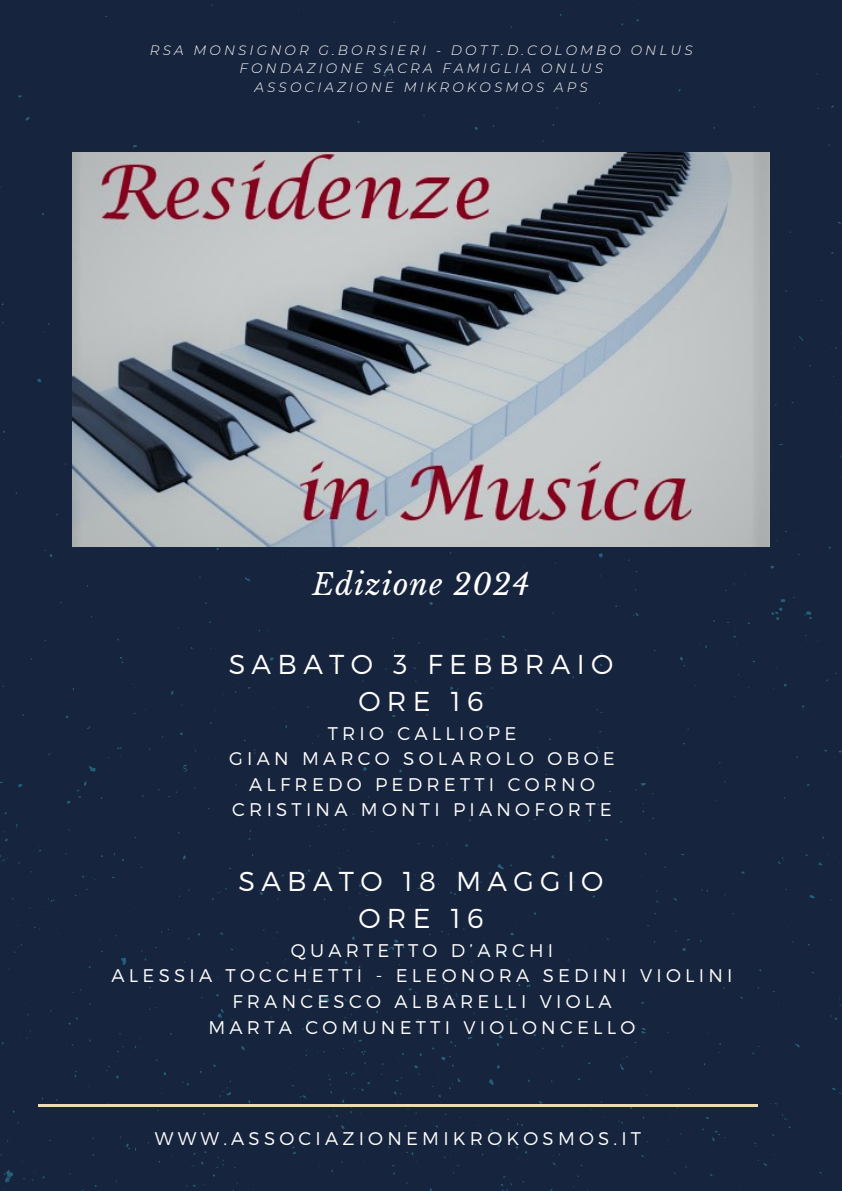
<style>
.page{position:relative;width:842px;height:1191px;background:#fff}
.page>*{position:absolute;margin:0;border:0;box-sizing:border-box;transform-origin:0 0}
.t1{font:italic 29.4px "Libre Baskerville";letter-spacing:.04em;color:#fff}
.t2{font:300 27.3px "Montserrat";letter-spacing:.23em;color:#fff}
.t3{font:300 18.3px "Montserrat";letter-spacing:.23em;color:#fff}
.t4{font:italic 300 13.6px "Montserrat";letter-spacing:.23em;color:#fff}
</style>
<div class="page">
<div style="left:0;top:0;width:842px;height:1190px;background:#17243d"></div>
<hr style="left:38px;top:1104px;width:720px;height:2px;background:#eedab3">
<img style="left:73px;top:152px;width:696px;height:394px">
<p class="t4" style="left:150px;top:41px;width:544px">RSA MONSIGNOR G.BORSIERI - DOTT.D.COLOMBO ONLUS</p>
<p class="t4" style="left:239px;top:60px;width:365px">FONDAZIONE SACRA FAMIGLIA ONLUS</p>
<p class="t4" style="left:255px;top:79px;width:335px">ASSOCIAZIONE MIKROKOSMOS APS</p>
<p class="t1" style="left:312px;top:566px;width:218px">Edizione 2024</p>
<p class="t2" style="left:229px;top:646px;width:386px">SABATO 3 FEBBRAIO</p>
<p class="t2" style="left:358px;top:683px;width:127px">ORE 16</p>
<p class="t3" style="left:328px;top:721px;width:190px">TRIO CALLIOPE</p>
<p class="t3" style="left:229px;top:746px;width:387px">GIAN MARCO SOLAROLO OBOE</p>
<p class="t3" style="left:249px;top:772px;width:347px">ALFREDO PEDRETTI CORNO</p>
<p class="t3" style="left:232px;top:797px;width:381px">CRISTINA MONTI PIANOFORTE</p>
<p class="t2" style="left:238px;top:863px;width:367px">SABATO 18 MAGGIO</p>
<p class="t2" style="left:358px;top:900px;width:127px">ORE 16</p>
<p class="t3" style="left:291px;top:938px;width:264px">QUARTETTO D’ARCHI</p>
<p class="t3" style="left:112px;top:963px;width:622px">ALESSIA TOCCHETTI - ELEONORA SEDINI VIOLINI</p>
<p class="t3" style="left:232px;top:989px;width:381px">FRANCESCO ALBARELLI VIOLA</p>
<p class="t3" style="left:209px;top:1014px;width:428px">MARTA COMUNETTI VIOLONCELLO</p>
<p class="t3" style="left:155px;top:1126px;width:488px">WWW.ASSOCIAZIONEMIKROKOSMOS.IT</p>
</div>
